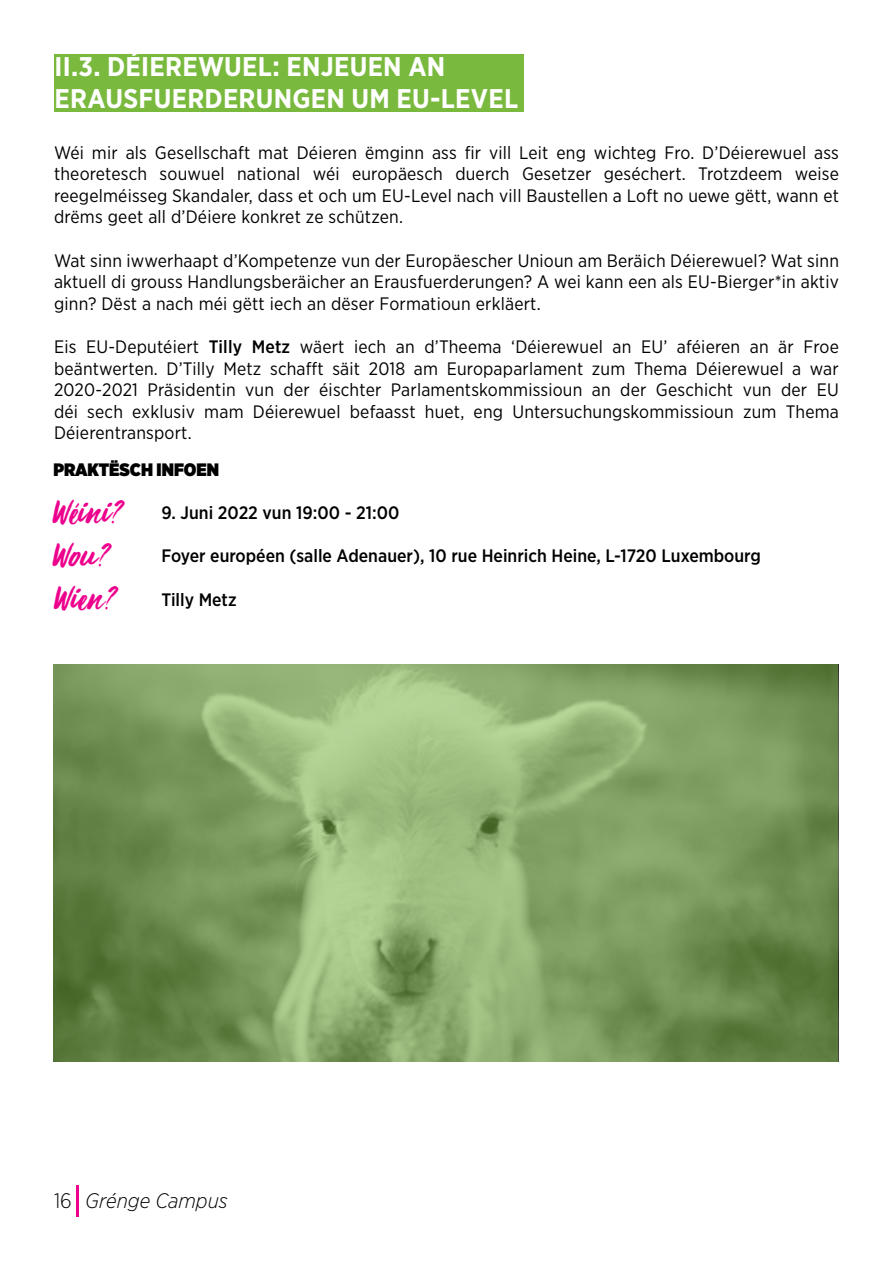
<style>
.page{position:relative;width:893px;height:1263px;background:#fff}
.page>*{position:absolute;margin:0;border:0;box-sizing:border-box;transform-origin:0 0}
.t1{font:37.5px/43.3px "Viva Beautiful Pro B";letter-spacing:.01em;color:#ec008c}
.t2{font:700 27px/32.4px "Gotham Narrow";letter-spacing:.01em;color:#fff}
.t3{font:italic 300 21px "Gotham Narrow";color:#000}
.t4{font:18px/21.6px "Gotham Narrow";letter-spacing:.01em;color:#000;text-align:justify}
.t5{font:500 18px "Gotham Narrow";color:#000}
.t6{font:900 18px "Gotham Narrow";color:#000}
.s1{font-weight:500}
.s2{font-style:normal}
</style>
<div class="page">
<hr style="left:77px;top:1185px;width:2px;height:32px;background:#ec008c">
<div style="left:55px;top:54px;width:469px;height:57px;background:#79b93e"></div>
<svg style="left:53px;top:664px;width:785px;height:398px;background:#81a063"></svg>
<h2 class="t2" style="left:55px;top:50px;width:465px">II.3. DÉIEREWUEL: ENJEUEN AN<br>ERAUSFUERDERUNGEN UM EU-LEVEL</h2>
<p class="t4" style="left:54px;top:141px;width:786px">Wéi mir als Gesellschaft mat Déieren ëmginn ass fir vill Leit eng wichteg Fro. D’Déierewuel ass theoretesch souwuel national wéi europäesch duerch Gesetzer geséchert. Trotzdeem weise reegelméisseg Skandaler, dass et och um EU-Level nach vill Baustellen a Loft no uewe gëtt, wann et drëms geet all d’Déiere konkret ze schützen.</p>
<p class="t4" style="left:54px;top:249px;width:786px">Wat sinn iwwerhaapt d’Kompetenze vun der Europäescher Unioun am Beräich Déierewuel? Wat sinn aktuell di grouss Handlungsberäicher an Erausfuerderungen? A wei kann een als EU-Bierger*in aktiv ginn? Dëst a nach méi gëtt iech an dëser Formatioun erkläert.</p>
<p class="t4" style="left:54px;top:335px;width:786px">Eis EU-Deputéiert <span class="s1">Tilly Metz</span> wäert iech an d’Theema ‘Déierewuel an EU’ aféieren an är Froe beäntwerten. D’Tilly Metz schafft säit 2018 am Europaparlament zum Thema Déierewuel a war 2020-2021 Präsidentin vun der éischter Parlamentskommissioun an der Geschicht vun der EU déi sech exklusiv mam Déierewuel befaasst huet, eng Untersuchungskommissioun zum Thema Déierentransport.</p>
<p class="t6" style="left:53px;top:457px;width:167px">PRAKTËSCH INFOEN</p>
<p class="t5" style="left:161px;top:501px;width:239px">9. Juni 2022 vun 19:00 - 21:00</p>
<p class="t5" style="left:161px;top:545px;width:601px">Foyer européen (salle Adenauer), 10 rue Heinrich Heine, L-1720 Luxembourg</p>
<p class="t5" style="left:161px;top:588px;width:77px">Tilly Metz</p>
<h1 class="t1" style="left:53px;top:487px;width:68px">Wéini?<br>Wou?<br>Wien?</h1>
<p class="t3" style="left:54px;top:1187px;width:175px"><span class="s2">16</span> Grénge Campus</p>
</div>
